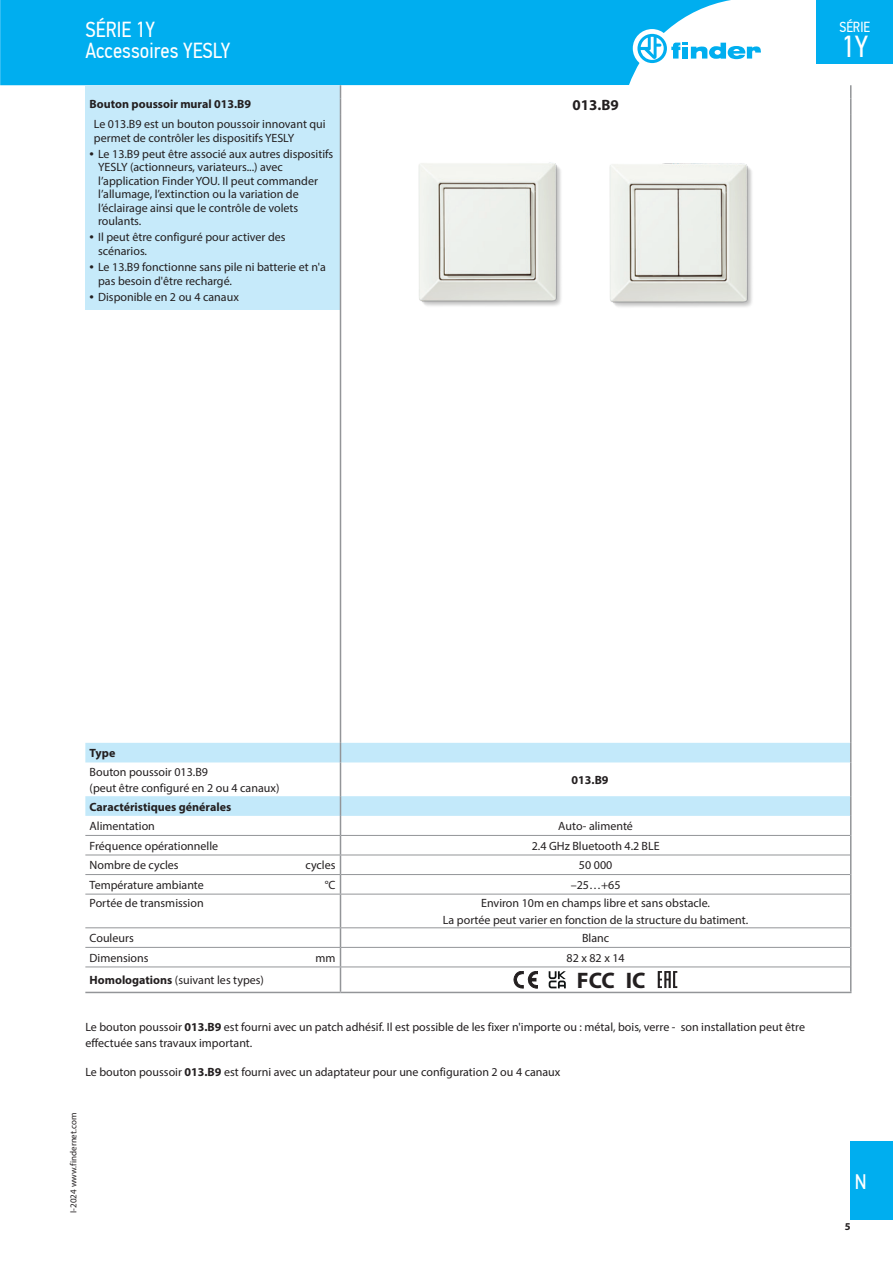
<style>
.page{position:relative;width:893px;height:1263px;background:#fff}
.page>*{position:absolute;margin:0;border:0;box-sizing:border-box;transform-origin:0 0}
.t1{font:30.3px "PF Din Text Cond Pro";color:#fff}
.t2{font:700 22.5px "Myriad Pro";color:#231f20}
.t3{font:21.75px/21px "PF Din Text Cond Pro";color:#fff}
.t4{font:21px "PF Din Text Cond Pro";color:#fff}
.Corpo_Bold_10pt{font:700 15px "Myriad Pro";color:#231f20}
.t5{font:14.55px "PF Din Text Cond Pro";color:#fff}
.Corpo_Centrato{font:12px/13.5px "Myriad Pro";color:#231f20}
.Corpo{font:12px/16.2px "Myriad Pro";color:#231f20}
.Corpo_Elenco_puntato{font:12px/13.5px "Myriad Pro";color:#231f20}
.Corpo_Bold{font:700 12px "Myriad Pro";color:#231f20}
.Allinea_al_Punto{font:700 12px "Myriad Pro";color:#231f20}
.Corpo-2{font:700 12px "Myriad Pro";color:#231f20}
.t6{font:700 10.5px "Myriad Pro";color:#231f20}
.t7{font:9px "Myriad Pro";color:#231f20}
.s1{font-size:15.75px}
.s2{font-weight:700}
</style>
<div class="page">
<div style="left:0;top:0;width:731px;height:85px;background:#00aeef"></div>
<div style="left:633px;top:29px;width:38px;height:39px;background:#fff;border-radius:50%"></div>
<svg style="left:637px;top:34px;width:124px;height:29px"></svg>
<div style="left:816px;top:0;width:77px;height:64px;background:#00aeef"></div>
<div style="left:850px;top:1141px;width:43px;height:79px;background:#00aeef"></div>
<div style="left:85px;top:85px;width:256px;height:224px;background:#c6eafa"></div>
<svg style="left:85px;top:743px;width:765px;height:73px;fill:#c3e9fa"></svg>
<svg style="left:850px;top:85px;width:1px;height:29px"></svg>
<hr style="left:85px;top:894px;width:255px;height:1px;background:#939598">
<hr style="left:85px;top:927px;width:255px;height:1px;background:#939598">
<hr style="left:850px;top:114px;width:1px;height:629px;background:#939598">
<hr style="left:85px;top:835px;width:255px;height:1px;background:#939598">
<hr style="left:85px;top:855px;width:255px;height:1px;background:#939598">
<hr style="left:85px;top:874px;width:255px;height:1px;background:#939598">
<hr style="left:85px;top:992px;width:255px;height:1px;background:#939598">
<hr style="left:340px;top:114px;width:1px;height:629px;background:#939598">
<svg style="left:340px;top:85px;width:1px;height:29px"></svg>
<svg style="left:340px;top:743px;width:1px;height:19px"></svg>
<hr style="left:340px;top:762px;width:1px;height:34px;background:#939598">
<svg style="left:340px;top:796px;width:1px;height:98px"></svg>
<hr style="left:340px;top:835px;width:510px;height:1px;background:#939598">
<hr style="left:340px;top:855px;width:510px;height:1px;background:#939598">
<hr style="left:340px;top:874px;width:510px;height:1px;background:#939598">
<hr style="left:340px;top:992px;width:511px;height:1px;background:#939598">
<hr style="left:340px;top:894px;width:510px;height:1px;background:#939598">
<hr style="left:340px;top:927px;width:510px;height:1px;background:#939598">
<hr style="left:340px;top:894px;width:1px;height:33px;background:#939598">
<hr style="left:850px;top:894px;width:1px;height:34px;background:#939598">
<svg style="left:340px;top:928px;width:1px;height:64px"></svg>
<svg style="left:850px;top:928px;width:1px;height:64px"></svg>
<hr style="left:85px;top:947px;width:255px;height:1px;background:#939598">
<hr style="left:340px;top:947px;width:510px;height:1px;background:#939598">
<hr style="left:85px;top:966px;width:255px;height:1px;background:#939598">
<hr style="left:340px;top:966px;width:510px;height:1px;background:#939598">
<svg style="left:850px;top:743px;width:1px;height:19px"></svg>
<hr style="left:850px;top:762px;width:1px;height:34px;background:#939598">
<svg style="left:850px;top:796px;width:1px;height:98px"></svg>
<img style="left:418px;top:162px;width:143px;height:144px">
<img style="left:609px;top:163px;width:143px;height:144px">
<svg style="left:658px;top:971px;width:19px;height:17px"></svg>
<svg style="left:549px;top:971px;width:17px;height:17px"></svg>
<svg style="left:514px;top:971px;width:24px;height:17px"></svg>
<h3 class="t3" style="left:85px;top:19px;width:146px">SÉRIE 1Y<br>Accessoires YESLY</h3>
<p class="Corpo_Bold" style="left:90px;top:96px;width:163px">Bouton poussoir mural 013.B9</p>
<p class="Corpo_Elenco_puntato" style="left:94px;top:117px;width:233px">Le 013.B9 est un bouton poussoir innovant qui permet de contrôler les dispositifs YESLY</p>
<p class="Corpo_Centrato" style="left:98px;top:147px;width:237px;text-indent:-9px"><span class="s1">•</span> Le 13.B9 peut être associé aux autres dispositifs YESLY (actionneurs, variateurs...) avec l’application Finder YOU. Il peut commander l’allumage, l’extinction ou la variation de l’éclairage ainsi que le contrôle de volets roulants.</p>
<p class="Corpo_Centrato" style="left:98px;top:230px;width:189px;text-indent:-9px"><span class="s1">•</span> Il peut être configuré pour activer des scénarios.</p>
<p class="Corpo_Centrato" style="left:98px;top:260px;width:229px;text-indent:-9px"><span class="s1">•</span> Le 13.B9 fonctionne sans pile ni batterie et n'a pas besoin d'être rechargé.</p>
<p class="Corpo_Centrato" style="left:90px;top:290px;width:151px"><span class="s1">•</span> Disponible en 2 ou 4 canaux</p>
<p class="Corpo_Bold_10pt" style="left:572px;top:95px;width:48px">013.B9</p>
<p class="t5" style="left:839px;top:19px;width:32px">SÉRIE</p>
<h1 class="t1" style="left:841px;top:28px;width:28px">1Y</h1>
<p class="Corpo-2" style="left:90px;top:745px;width:27px">Type</p>
<p class="Corpo" style="left:90px;top:763px;width:191px">Bouton poussoir 013.B9<br>(peut être configuré en 2 ou 4 canaux)</p>
<p class="Allinea_al_Punto" style="left:572px;top:772px;width:39px">013.B9</p>
<p class="Corpo_Bold" style="left:90px;top:799px;width:143px">Caractéristiques générales</p>
<p class="Corpo" style="left:90px;top:818px;width:67px">Alimentation</p>
<p class="Corpo_Centrato" style="left:558px;top:819px;width:76px">Auto- alimenté</p>
<p class="Corpo" style="left:90px;top:837px;width:130px">Fréquence opérationnelle</p>
<p class="Corpo_Centrato" style="left:532px;top:839px;width:129px">2.4 GHz Bluetooth 4.2 BLE</p>
<p class="Corpo" style="left:90px;top:857px;width:91px">Nombre de cycles</p>
<p class="Corpo" style="left:305px;top:857px;width:32px">cycles</p>
<p class="Corpo_Centrato" style="left:579px;top:858px;width:35px">50 000</p>
<p class="Corpo" style="left:90px;top:876px;width:116px">Température ambiante</p>
<p class="Corpo" style="left:325px;top:876px;width:12px">°C</p>
<p class="Corpo_Centrato" style="left:571px;top:878px;width:51px">–25…+65</p>
<p class="Corpo" style="left:90px;top:895px;width:116px">Portée de transmission</p>
<p class="Corpo_Centrato" style="left:443px;top:895px;width:307px;line-height:16.2px;text-align:center">Environ 10m en champs libre et sans obstacle.<br>La portée peut varier en fonction de la structure du batiment.</p>
<p class="Corpo" style="left:90px;top:930px;width:46px">Couleurs</p>
<p class="Corpo_Centrato" style="left:582px;top:931px;width:29px">Blanc</p>
<p class="Corpo" style="left:90px;top:949px;width:61px">Dimensions</p>
<p class="Corpo" style="left:315px;top:949px;width:22px">mm</p>
<p class="Corpo_Centrato" style="left:566px;top:951px;width:60px">82 x 82 x 14</p>
<p class="Corpo" style="left:90px;top:972px;width:176px"><span class="s2">Homologations</span> (suivant les types)</p>
<p class="t2" style="left:577px;top:966px;width:39px">FCC</p>
<p class="t2" style="left:626px;top:966px;width:21px">IC</p>
<p class="Corpo_Centrato" style="left:85px;top:1018px;width:721px;line-height:16.2px">Le bouton poussoir <span class="s2">013.B9</span> est fourni avec un patch adhésif. Il est possible de les fixer n'importe ou : métal, bois, verre - son installation peut être effectuée sans travaux important.</p>
<p class="Corpo_Centrato" style="left:85px;top:1065px;width:477px">Le bouton poussoir <span class="s2">013.B9</span> est fourni avec un adaptateur pour une configuration 2 ou 4 canaux</p>
<p class="t7" style="left:68px;top:1213px;width:101px;rotate:-90deg">I-2024 www.findernet.com</p>
<h3 class="t4" style="left:855px;top:1169px;width:13px">N</h3>
<p class="t6" style="left:845px;top:1219px;width:7px">5</p>
</div>
